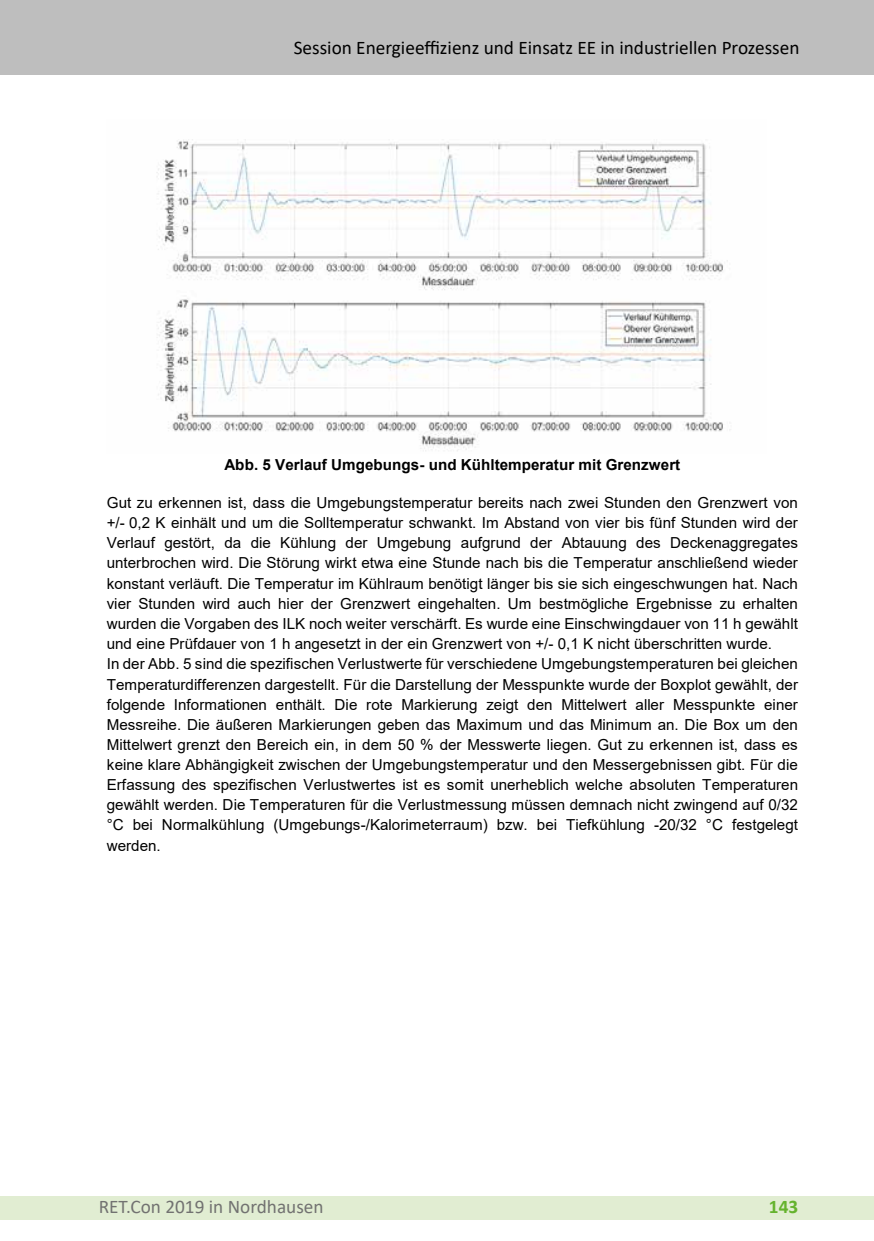
<style>
.page{position:relative;width:874px;height:1241px;background:#fff}
.page>*{position:absolute;margin:0;border:0;box-sizing:border-box;transform-origin:0 0}
.t1{font:19.25px "Calibri";color:#000}
.t2{font:19.25px "Calibri";color:#727271}
.t3{font:700 19.25px "Calibri";color:#65b32e}
.t4{font:15.22px/20.1px "Arial";color:#000}
.t5{font:700 15.22px "Arial";letter-spacing:.005em;color:#000}
</style>
<div class="page">
<div style="left:0;top:1196px;width:873px;height:23px;background:#e1edd2"></div>
<div style="left:0;top:0;width:873px;height:74px;background:#bebebe"></div>
<img style="left:156px;top:139px;width:575px;height:312px">
<p class="t1" style="left:293px;top:34px;width:507px">Session Energieeffizienz und Einsatz EE in industriellen Prozessen</p>
<p class="t5" style="left:224px;top:454px;width:457px">Abb. 5 Verlauf Umgebungs- und Kühltemperatur mit Grenzwert</p>
<p class="t4" style="left:107px;top:492px;width:692px">Gut zu erkennen ist, dass die Umgebungstemperatur bereits nach zwei Stunden den Grenzwert von +/- 0,2 K einhält und um die Solltemperatur schwankt. Im Abstand von vier bis fünf Stunden wird der Verlauf gestört, da die Kühlung der Umgebung aufgrund der Abtauung des Deckenaggregates unterbrochen wird. Die Störung wirkt etwa eine Stunde nach bis die Temperatur anschließend wieder konstant verläuft. Die Temperatur im Kühlraum benötigt länger bis sie sich eingeschwungen hat. Nach vier Stunden wird auch hier der Grenzwert eingehalten. Um bestmögliche Ergebnisse zu erhalten wurden die Vorgaben des ILK noch weiter verschärft. Es wurde eine Einschwingdauer von 11 h gewählt und eine Prüfdauer von 1 h angesetzt in der ein Grenzwert von +/- 0,1 K nicht überschritten wurde.<br>In der Abb. 5 sind die spezifischen Verlustwerte für verschiedene Umgebungstemperaturen bei gleichen Temperaturdifferenzen dargestellt. Für die Darstellung der Messpunkte wurde der Boxplot gewählt, der folgende Informationen enthält. Die rote Markierung zeigt den Mittelwert aller Messpunkte einer Messreihe. Die äußeren Markierungen geben das Maximum und das Minimum an. Die Box um den Mittelwert grenzt den Bereich ein, in dem 50 % der Messwerte liegen. Gut zu erkennen ist, dass es keine klare Abhängigkeit zwischen der Umgebungstemperatur und den Messergebnissen gibt. Für die Erfassung des spezifischen Verlustwertes ist es somit unerheblich welche absoluten Temperaturen gewählt werden. Die Temperaturen für die Verlustmessung müssen demnach nicht zwingend auf 0/32 °C bei Normalkühlung (Umgebungs-/Kalorimeterraum) bzw. bei Tiefkühlung -20/32 °C festgelegt werden.</p>
<p class="t2" style="left:99px;top:1193px;width:226px">RET.Con 2019 in Nordhausen</p>
<p class="t3" style="left:768px;top:1192px;width:31px">143</p>
</div>
